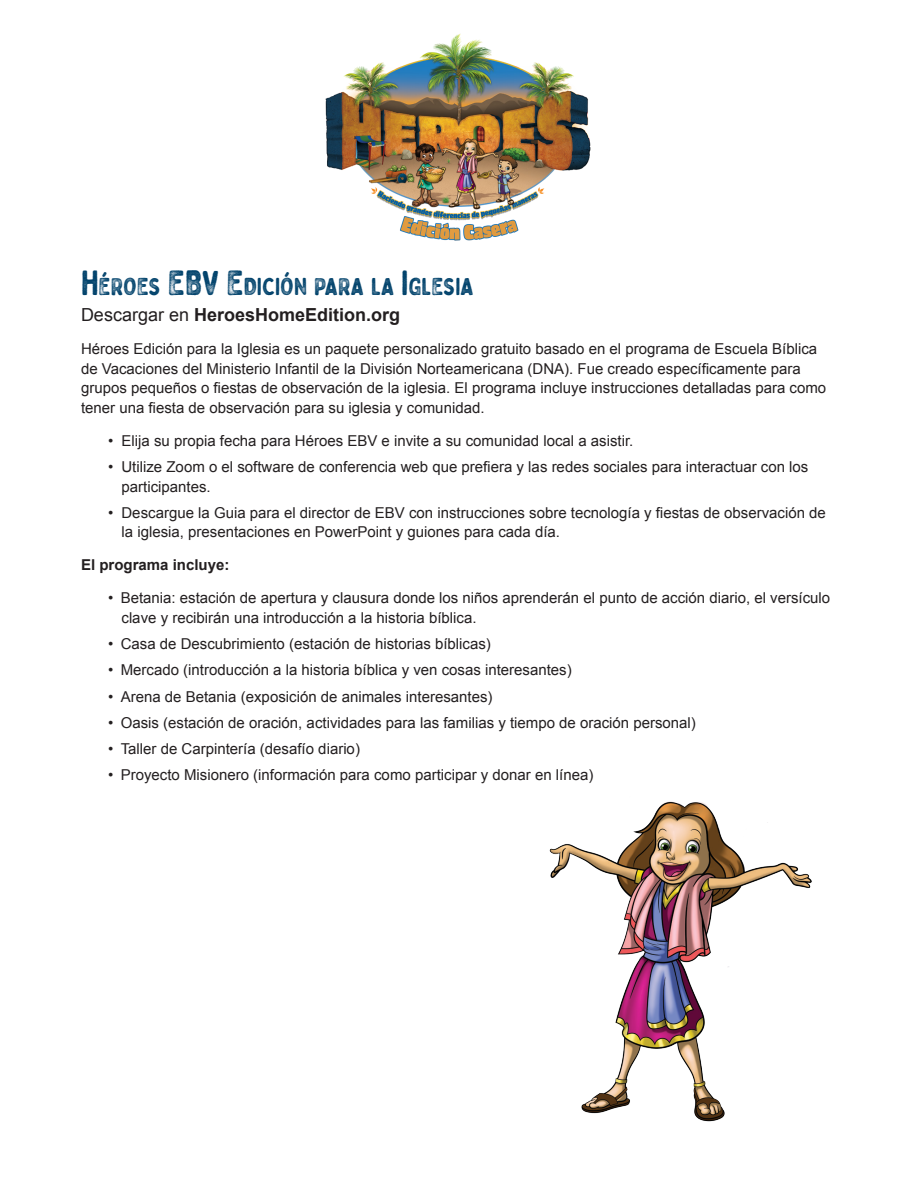
<style>
.page{position:relative;width:918px;height:1188px;background:#fff}
.page>*{position:absolute;margin:0;border:0;box-sizing:border-box;transform-origin:0 0}
.t1{font:24.15px "Bobby Rough Soft";color:#00426b}
.t2{font:700 18px "Arial";color:#231f20}
.Body_copy{font:15px/19.5px "Arial";color:#231f20}
.Body_copy-2{font:700 15px "Arial";color:#231f20}
.s1{font-size:34.5px}
.s2{font-weight:400}
</style>
<div class="page">
<img style="left:549px;top:801px;width:263px;height:321px">
<img style="left:325px;top:34px;width:266px;height:207px">
<p class="t1" style="left:81px;top:271px;width:394px"><span class="s1">H</span>ÉROES <span class="s1">EBV E</span>DICIÓN PARA LA <span class="s1">I</span>GLESIA</p>
<p class="t2" style="left:81px;top:303px;width:321px"><span class="s2">Descargar en</span> HeroesHomeEdition.org</p>
<p class="Body_copy" style="left:81px;top:340px;width:747px">Héroes Edición para la Iglesia es un paquete personalizado gratuito basado en el programa de Escuela Bíblica de Vacaciones del Ministerio Infantil de la División Norteamericana (DNA). Fue creado específicamente para grupos pequeños o fiestas de observación de la iglesia. El programa incluye instrucciones detalladas para como tener una fiesta de observación para su iglesia y comunidad.</p>
<p class="Body_copy" style="left:108px;top:431px;width:527px">• Elija su propia fecha para Héroes EBV e invite a su comunidad local a asistir.</p>
<p class="Body_copy" style="left:122px;top:457px;width:688px;text-indent:-14px">• Utilize Zoom o el software de conferencia web que prefiera y las redes sociales para interactuar con los participantes.</p>
<p class="Body_copy" style="left:122px;top:503px;width:706px;text-indent:-14px">• Descargue la Guia para el director de EBV con instrucciones sobre tecnología y fiestas de observación de la iglesia, presentaciones en PowerPoint y guiones para cada día.</p>
<p class="Body_copy-2" style="left:81px;top:555px;width:150px">El programa incluye:</p>
<p class="Body_copy" style="left:122px;top:589px;width:710px;text-indent:-14px">• Betania: estación de apertura y clausura donde los niños aprenderán el punto de acción diario, el versículo clave y recibirán una introducción a la historia bíblica.</p>
<p class="Body_copy" style="left:108px;top:634px;width:384px">• Casa de Descubrimiento (estación de historias bíblicas)</p>
<p class="Body_copy" style="left:108px;top:661px;width:465px">• Mercado (introducción a la historia bíblica y ven cosas interesantes)</p>
<p class="Body_copy" style="left:108px;top:687px;width:386px">• Arena de Betania (exposición de animales interesantes)</p>
<p class="Body_copy" style="left:108px;top:713px;width:589px">• Oasis (estación de oración, actividades para las familias y tiempo de oración personal)</p>
<p class="Body_copy" style="left:108px;top:739px;width:254px">• Taller de Carpintería (desafío diario)</p>
<p class="Body_copy" style="left:108px;top:766px;width:487px">• Proyecto Misionero (información para como participar y donar en línea)</p>
</div>
